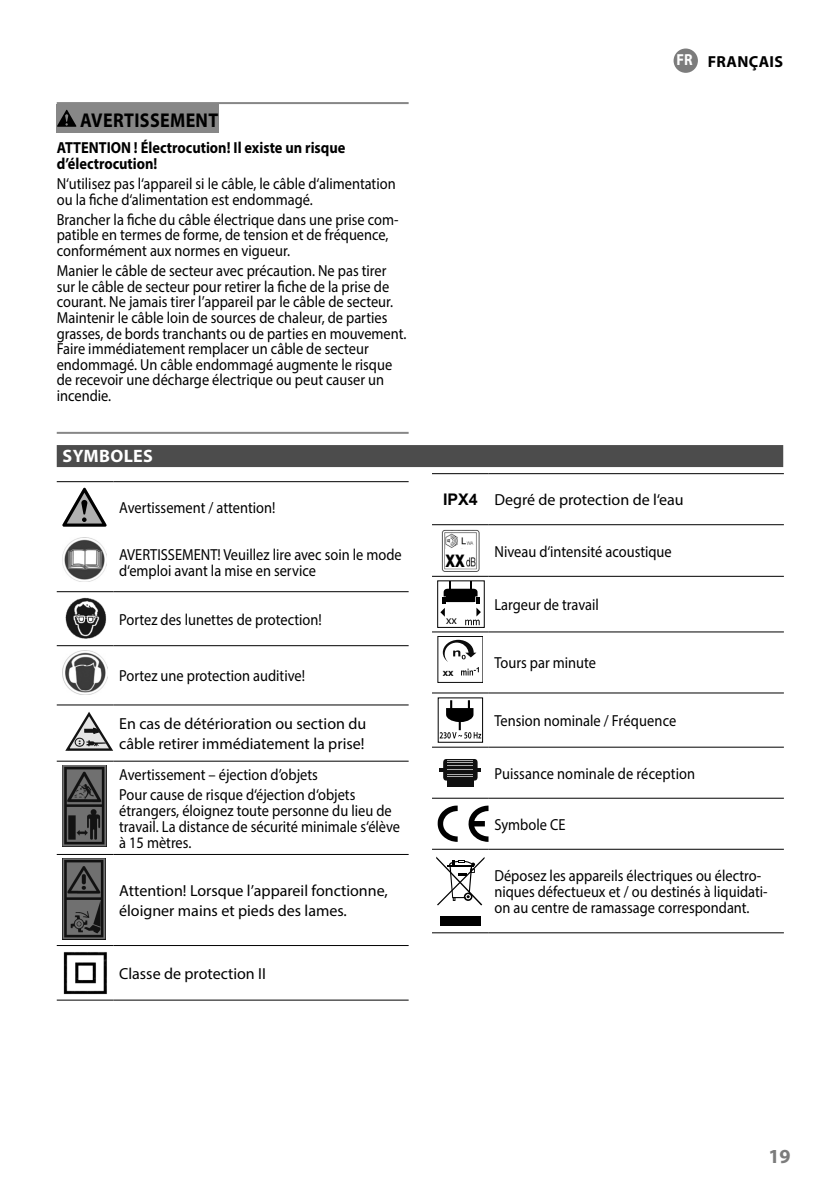
<style>
.page{position:relative;width:840px;height:1191px;background:#fff}
.page>*{position:absolute;margin:0;border:0;box-sizing:border-box;transform-origin:0 0}
.t1{font:700 20px "Myriad Pro";letter-spacing:.02em;color:#000;scale:.9 1}
.t2{font:700 20px "Myriad Pro";color:#7c7c7c}
.t3{font:700 18px "Myriad Pro";letter-spacing:.02em;color:#fff}
.t4{font:16px/15.6px "Myriad Pro";color:#000;scale:.9 1}
.t5{font:16px/19.2px "Myriad Pro";color:#000}
.t6{font:700 16px/16px "Myriad Pro";color:#000;scale:.9 1}
.t7{font:700 16px "Myriad Pro";letter-spacing:.02em;color:#000}
.t8{font:11.6px "Myriad Pro";color:#000}
.t9{font:700 9.6px "Arial";color:#0b0b0b}
.s1{color:#fff}
.s2{font-family:"Arial";font-weight:700}
.s3{font-family:"Arial Narrow";font-weight:700;font-size:24px}
</style>
<div class="page">
<hr style="left:57px;top:432px;width:351px;height:2px;background:#878787">
<hr style="left:57px;top:102px;width:351px;height:2px;background:#878787">
<div style="left:57px;top:104px;width:162px;height:28px;background:#878787"></div>
<svg style="left:57px;top:110px;width:19px;height:17px"></svg>
<div style="left:57px;top:445px;width:725px;height:22px;background:#4c4c4c"></div>
<hr style="left:57px;top:591px;width:56px;height:1px;background:#000">
<hr style="left:113px;top:591px;width:295px;height:1px;background:#000">
<hr style="left:57px;top:645px;width:56px;height:1px;background:#000">
<hr style="left:113px;top:645px;width:295px;height:1px;background:#000">
<hr style="left:57px;top:704px;width:56px;height:1px;background:#000">
<hr style="left:113px;top:704px;width:295px;height:1px;background:#000">
<hr style="left:57px;top:761px;width:56px;height:1px;background:#000">
<hr style="left:113px;top:761px;width:295px;height:1px;background:#000">
<hr style="left:57px;top:854px;width:56px;height:1px;background:#000">
<hr style="left:113px;top:854px;width:295px;height:1px;background:#000">
<hr style="left:57px;top:481px;width:56px;height:1px;background:#000">
<hr style="left:113px;top:481px;width:295px;height:1px;background:#000">
<hr style="left:57px;top:945px;width:56px;height:1px;background:#000">
<hr style="left:113px;top:945px;width:295px;height:1px;background:#000">
<hr style="left:57px;top:999px;width:56px;height:1px;background:#000">
<hr style="left:113px;top:999px;width:295px;height:1px;background:#000">
<svg style="left:62px;top:488px;width:44px;height:38px"></svg>
<img style="left:62px;top:537px;width:45px;height:45px">
<img style="left:65px;top:597px;width:42px;height:42px">
<img style="left:62px;top:650px;width:45px;height:45px">
<svg style="left:65px;top:712px;width:48px;height:39px"></svg>
<img style="left:62px;top:765px;width:45px;height:81px">
<img style="left:62px;top:859px;width:43px;height:80px">
<img style="left:63px;top:952px;width:44px;height:43px">
<hr style="left:432px;top:576px;width:56px;height:1px;background:#000">
<hr style="left:488px;top:576px;width:295px;height:1px;background:#000">
<hr style="left:432px;top:473px;width:56px;height:1px;background:#000">
<hr style="left:488px;top:473px;width:295px;height:1px;background:#000">
<hr style="left:432px;top:524px;width:56px;height:1px;background:#000">
<hr style="left:488px;top:524px;width:295px;height:1px;background:#000">
<hr style="left:432px;top:631px;width:56px;height:1px;background:#000">
<hr style="left:488px;top:631px;width:295px;height:1px;background:#000">
<hr style="left:432px;top:692px;width:56px;height:1px;background:#000">
<hr style="left:488px;top:692px;width:295px;height:1px;background:#000">
<hr style="left:432px;top:747px;width:56px;height:1px;background:#000">
<hr style="left:488px;top:747px;width:295px;height:1px;background:#000">
<hr style="left:432px;top:798px;width:56px;height:1px;background:#000">
<hr style="left:488px;top:798px;width:295px;height:1px;background:#000">
<hr style="left:432px;top:849px;width:56px;height:1px;background:#000">
<hr style="left:488px;top:849px;width:295px;height:1px;background:#000">
<hr style="left:432px;top:932px;width:56px;height:1px;background:#000">
<hr style="left:488px;top:932px;width:295px;height:1px;background:#000">
<img style="left:441px;top:529px;width:39px;height:43px">
<div style="left:445px;top:549px;width:20px;height:18px;background:#fff"></div>
<div style="left:437px;top:581px;width:47px;height:46px;border:1px solid #000"></div>
<svg style="left:440px;top:581px;width:40px;height:44px"></svg>
<svg style="left:442px;top:640px;width:36px;height:35px"></svg>
<div style="left:437px;top:636px;width:45px;height:47px;border:1px solid #0b0b0b"></div>
<svg style="left:439px;top:700px;width:42px;height:38px"></svg>
<hr style="left:439px;top:768px;width:41px;height:4px;background:#101010">
<div style="left:443px;top:759px;width:34px;height:21px;background:#101010;border-radius:4px"></div>
<div style="left:447px;top:778px;width:26px;height:8px;background:#101010"></div>
<svg style="left:447px;top:760px;width:26px;height:17px"></svg>
<svg style="left:468px;top:805px;width:20px;height:37px"></svg>
<svg style="left:437px;top:805px;width:20px;height:37px"></svg>
<div style="left:440px;top:915px;width:40px;height:10px;background:#000"></div>
<svg style="left:436px;top:856px;width:48px;height:49px"></svg>
<div style="left:673px;top:49px;width:24px;height:24px;background:#7c7c7c;border-radius:50%"></div>
<p class="t1" style="left:80px;top:107px;width:155px">AVERTISSEMENT</p>
<p class="t6" style="left:57px;top:139px;width:322px">ATTENTION ! Électrocution! Il existe un risque d’électrocution!</p>
<p class="t4" style="left:57px;top:176px;width:378px">N‘utilisez pas l‘appareil si le câble, le câble d‘alimentation ou la fiche d‘alimentation est endommagé.</p>
<p class="t4" style="left:57px;top:211px;width:381px">Brancher la fiche du câble électrique dans une prise com&shy;patible en termes de forme, de tension et de fréquence, conformément aux normes en vigueur.</p>
<p class="t4" style="left:57px;top:263px;width:390px">Manier le câble de secteur avec précaution. Ne pas tirer sur le câble de secteur pour retirer la fiche de la prise de courant. Ne jamais tirer l’appareil par le câble de secteur.<br>Maintenir le câble loin de sources de chaleur, de parties grasses, de bords tranchants ou de parties en mouvement.<br>Faire immédiatement remplacer un câble de secteur endommagé. Un câble endommagé augmente le risque de recevoir une décharge électrique ou peut causer un incendie.</p>
<p class="t3" style="left:63px;top:444px;width:92px">SYMBOLES</p>
<p class="t4" style="left:119px;top:500px;width:175px">Avertissement / attention!</p>
<p class="t4" style="left:119px;top:546px;width:315px">AVERTISSEMENT! Veuillez lire avec soin le mode d‘emploi avant la mise en service</p>
<p class="t4" style="left:119px;top:611px;width:226px">Portez des lunettes de protection!</p>
<p class="t4" style="left:119px;top:668px;width:208px">Portez une protection auditive!</p>
<p class="t5" style="left:119px;top:714px;width:248px">En cas de détérioration ou section du câble retirer immédiatement la prise!</p>
<p class="t4" style="left:119px;top:763px;width:264px;line-height:20.6px">Avertissement – éjection d’objets<br>Pour cause de risque d‘éjection d‘objets</p>
<p class="t4" style="left:119px;top:802px;width:313px">étrangers, éloignez toute personne du lieu de travail. La distance de sécurité minimale s‘élève à 15 mètres.</p>
<p class="t5" style="left:119px;top:881px;width:270px">Attention! Lorsque l’appareil fonctionne, éloigner mains et pieds des lames.</p>
<p class="t5" style="left:119px;top:963px;width:148px">Classe de protection II</p>
<p class="t7" style="left:676px;top:51px;width:108px"><span class="s1">FR</span> FRANÇAIS</p>
<p class="t5" style="left:443px;top:490px;width:242px"><span class="s2">IPX4</span> Degré de protection de l‘eau</p>
<p class="t4" style="left:445px;top:543px;width:253px"><span class="s3">xx</span> Niveau d‘intensité acoustique</p>
<p class="t8" style="left:446px;top:613px;width:12px">xx</p>
<p class="t9" style="left:442px;top:665px;width:12px">xx</p>
<p class="t4" style="left:494px;top:596px;width:118px">Largeur de travail</p>
<p class="t4" style="left:494px;top:655px;width:114px">Tours par minute</p>
<p class="t4" style="left:494px;top:712px;width:203px">Tension nominale / Fréquence</p>
<p class="t4" style="left:494px;top:765px;width:224px">Puissance nominale de réception</p>
<p class="t4" style="left:494px;top:816px;width:80px">Symbole CE</p>
<p class="t4" style="left:494px;top:867px;width:305px">Déposez les appareils électriques ou électro&shy;niques défectueux et / ou destinés à liquidati&shy;on au centre de ramassage correspondant.</p>
<p class="t2" style="left:768px;top:1142px;width:24px">19</p>
</div>
